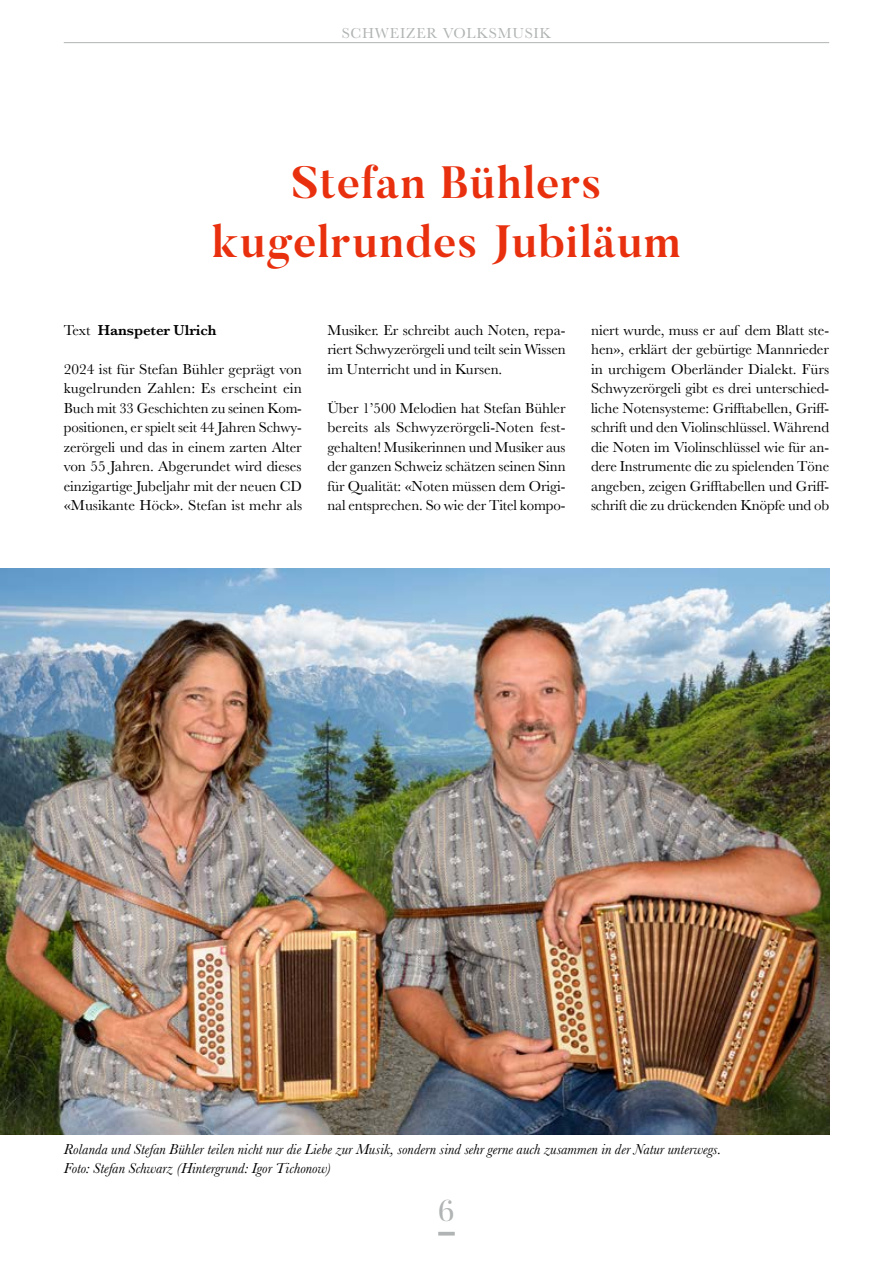
<style>
.page{position:relative;width:893px;height:1263px;background:#fff}
.page>*{position:absolute;margin:0;border:0;box-sizing:border-box;transform-origin:0 0}
.t1{font:700 45px/58.5px "Butler";letter-spacing:.025em;color:#e9300e;text-align:center}
.t2{font:30px "Butler";color:#b1b4b4}
.t3{font:15px/19.5px "Baskerville";letter-spacing:-.005em;color:#000;text-align:justify}
.t4{font:italic 15px/19.5px "Baskerville";letter-spacing:.005em;color:#000}
.t5{font:600 15px "Baskerville";letter-spacing:-.005em;color:#000}
.t6{font:15px "Baskerville";letter-spacing:.05em;color:#b1b4b4}
.s1{font-weight:400}
</style>
<div class="page">
<hr style="left:438px;top:1232px;width:17px;height:3px;background:#b1b4b4">
<hr style="left:64px;top:42px;width:765px;height:1px;background:#b1b4b4">
<img style="left:0;top:569px;width:829px;height:565px">
<p class="t6" style="left:342px;top:25px;width:211px">SCHWEIZER VOLKSMUSIK</p>
<h1 class="t1" style="left:213px;top:154px;width:469px">Stefan Bühlers kugelrundes Jubiläum</h1>
<p class="t5" style="left:64px;top:321px;width:154px"><span class="s1">Text</span> Hanspeter Ulrich</p>
<p class="t3" style="left:64px;top:359px;width:240px">2024 ist für Stefan Bühler geprägt von kugelrunden Zahlen: Es erscheint ein Buch mit 33 Geschichten zu seinen Kom&shy;positionen, er spielt seit 44 Jahren Schwy&shy;zerörgeli und das in einem zarten Alter von 55 Jahren. Abgerundet wird dieses einzigartige Jubeljahr mit der neuen CD «Musikante Höck». Stefan ist mehr als</p>
<p class="t3" style="left:327px;top:320px;width:240px">Musiker. Er schreibt auch Noten, repa&shy;riert Schwyzerörgeli und teilt sein Wissen im Unterricht und in Kursen.</p>
<p class="t3" style="left:327px;top:398px;width:240px">Über 1’500 Melodien hat Stefan Bühler bereits als Schwyzerörgeli-Noten fest&shy;gehalten! Musikerinnen und Musiker aus der ganzen Schweiz schätzen seinen Sinn für Qualität: «Noten müssen dem Origi&shy;nal entsprechen. So wie der Titel kompo-</p>
<p class="t3" style="left:591px;top:320px;width:240px">niert wurde, muss er auf dem Blatt ste&shy;hen», erklärt der gebürtige Mannrieder in urchigem Oberländer Dialekt. Fürs Schwyzerörgeli gibt es drei unterschied&shy;liche Notensysteme: Grifftabellen, Griff&shy;schrift und den Violinschlüssel. Während die Noten im Violinschlüssel wie für an&shy;dere Instrumente die zu spielenden Töne angeben, zeigen Grifftabellen und Griff&shy;schrift die zu drückenden Knöpfe und ob</p>
<p class="t4" style="left:64px;top:1139px;width:659px">Rolanda und Stefan Bühler teilen nicht nur die Liebe zur Musik, sondern sind sehr gerne auch zusammen in der Natur unterwegs.<br>Foto: Stefan Schwarz (Hintergrund: Igor Tichonow)</p>
<h2 class="t2" style="left:438px;top:1192px;width:18px">6</h2>
</div>
